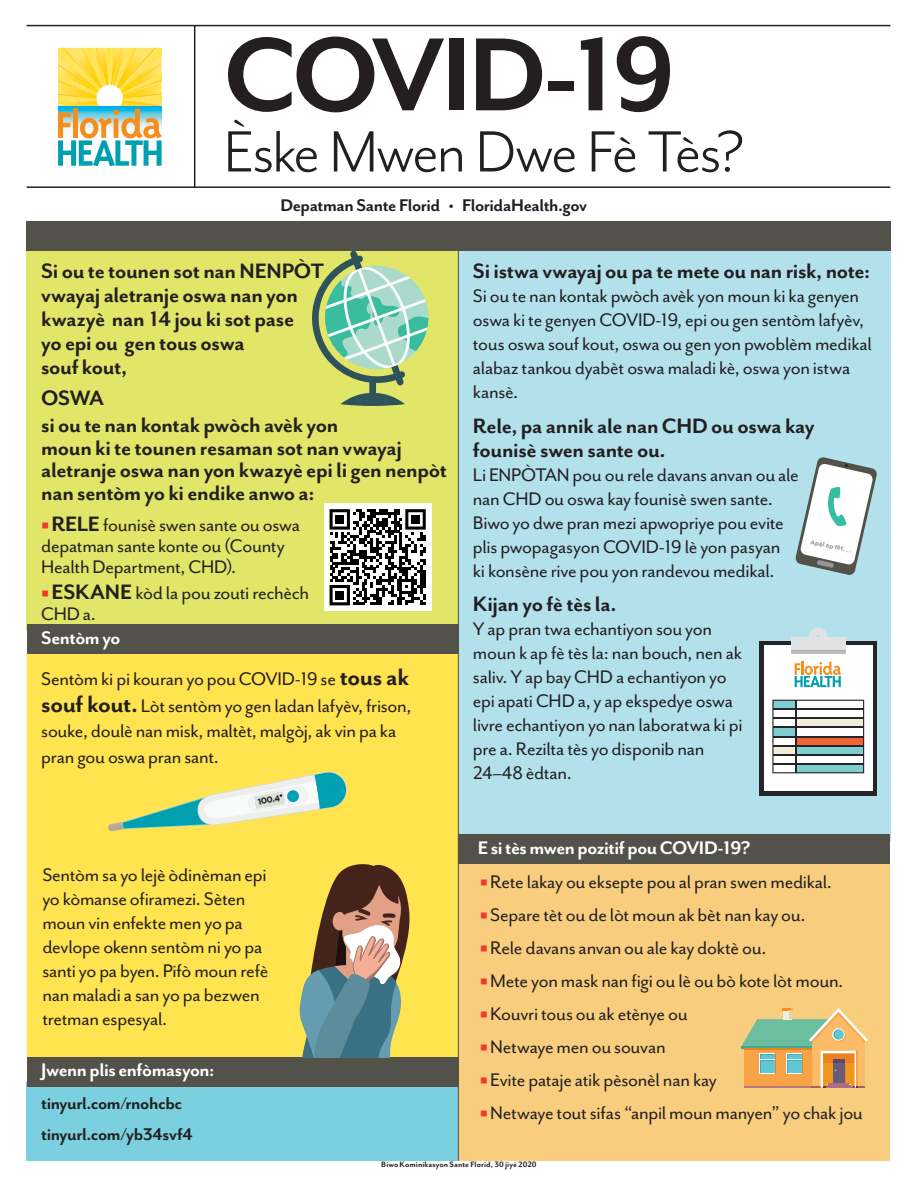
<style>
.page{position:relative;width:918px;height:1188px;background:#fff}
.page>*{position:absolute;margin:0;border:0;box-sizing:border-box;transform-origin:0 0}
.t1{font:700 119.7px "Mr Eaves San OT";letter-spacing:-.04em;color:#231f20}
.t2{font:66.9px "Mr Eaves San OT";letter-spacing:-.035em;color:#231f20}
.t3{font:700 24px/24px "Mr Eaves San OT";letter-spacing:-.015em;color:#231f20}
.t4{font:21px/24px "Mr Eaves San OT";letter-spacing:-.015em;color:#231f20}
.t5{font:700 21px "Mr Eaves San OT";letter-spacing:-.02em;color:#fff}
.t6{font:700 19.5px/30.9px "Mr Eaves San OT";letter-spacing:-.02em;color:#231f20}
.t7{font:700 9px "Mr Eaves San OT";letter-spacing:.01em;color:#231f20}
.t8{font:700 8.55px "Gotham";color:#231f20}
.t9{font:700 6px "Gotham";color:#939598}
.s1{color:#ef3b2c}
.s2{font-weight:700;font-size:24px}
.s3{font-weight:700;font-size:27px}
</style>
<div class="page">
<div style="left:27px;top:637px;width:432px;height:463px;background:#ffe34f"></div>
<div style="left:26px;top:246px;width:433px;height:385px;background:#e1e568"></div>
<div style="left:459px;top:246px;width:432px;height:595px;background:#b2e1ec"></div>
<div style="left:459px;top:841px;width:431px;height:320px;background:#f8ce7e"></div>
<div style="left:26px;top:1083px;width:432px;height:78px;background:#7bd0e0"></div>
<hr style="left:194px;top:26px;width:1px;height:161px;background:#231f20">
<hr style="left:27px;top:186px;width:863px;height:2px;background:#231f20">
<hr style="left:27px;top:25px;width:863px;height:1px;background:#231f20">
<svg style="left:58px;top:48px;width:104px;height:118px"></svg>
<div style="left:458px;top:834px;width:432px;height:29px;background:#53524a"></div>
<div style="left:27px;top:625px;width:432px;height:29px;background:#53524a"></div>
<div style="left:26px;top:221px;width:865px;height:29px;background:#53524a"></div>
<div style="left:27px;top:1057px;width:431px;height:29px;background:#53524a"></div>
<hr style="left:458px;top:246px;width:1px;height:915px;background:#53524a">
<svg style="left:108px;top:771px;width:239px;height:60px"></svg>
<div style="left:288px;top:791px;width:10px;height:10px;background:#00a0b0;border-radius:4px"></div>
<svg style="left:741px;top:1008px;width:127px;height:80px"></svg>
<svg style="left:299px;top:864px;width:111px;height:193px"></svg>
<svg style="left:795px;top:457px;width:82px;height:118px"></svg>
<div style="left:759px;top:641px;width:118px;height:154px;background:#252427"></div>
<div style="left:764px;top:646px;width:109px;height:145px;background:#fff"></div>
<div style="left:791px;top:637px;width:54px;height:13px;background:#e1e2e3"></div>
<hr style="left:791px;top:650px;width:54px;height:3px;background:#252427">
<svg style="left:809px;top:628px;width:18px;height:9px"></svg>
<svg style="left:772px;top:700px;width:92px;height:73px"></svg>
<hr style="left:795px;top:700px;width:1px;height:73px;background:#252427">
<hr style="left:773px;top:763px;width:91px;height:1px;background:#252427">
<hr style="left:773px;top:754px;width:91px;height:1px;background:#252427">
<hr style="left:773px;top:745px;width:91px;height:1px;background:#252427">
<hr style="left:773px;top:736px;width:91px;height:1px;background:#252427">
<hr style="left:773px;top:727px;width:91px;height:1px;background:#252427">
<hr style="left:773px;top:718px;width:91px;height:1px;background:#252427">
<hr style="left:773px;top:709px;width:91px;height:1px;background:#252427">
<svg style="left:795px;top:662px;width:46px;height:25px"></svg>
<div style="left:324px;top:503px;width:108px;height:108px;background:#fff"></div>
<svg style="left:330px;top:509px;width:96px;height:96px"></svg>
<div style="left:335px;top:515px;width:9px;height:9px;background:#000"></div>
<div style="left:411px;top:515px;width:9px;height:9px;background:#000"></div>
<div style="left:335px;top:591px;width:9px;height:9px;background:#000"></div>
<div style="left:369px;top:377px;width:7px;height:27px;background:#2f535b;border-radius:3px"></div>
<svg style="left:340px;top:393px;width:65px;height:13px"></svg>
<svg style="left:310px;top:250px;width:125px;height:135px"></svg>
<h1 class="t1" style="left:224px;top:10px;width:453px">COVID-19</h1>
<h2 class="t2" style="left:224px;top:115px;width:522px">Èske Mwen Dwe Fè Tès?</h2>
<p class="t6" style="left:280px;top:190px;width:308px">Depatman Sante Florid • FloridaHealth.gov</p>
<p class="t3" style="left:41px;top:259px;width:284px">Si ou te tounen sot nan NENPÒT vwayaj aletranje oswa nan yon kwazyè nan 14 jou ki sot pase<br>yo epi ou gen tous oswa<br>souf kout,</p>
<p class="t3" style="left:41px;top:385px;width:299px;line-height:27px">OSWA<br>si ou te nan kontak pwòch avèk yon</p>
<p class="t3" style="left:41px;top:437px;width:408px;line-height:22.5px">moun ki te tounen resaman sot nan vwayaj aletranje oswa nan yon kwazyè epi li gen nenpòt nan sentòm yo ki endike anwo a:</p>
<p class="t4" style="left:41px;top:515px;width:261px;line-height:21px"><span class="s1">○</span><span class="s2">RELE</span> founisè swen sante ou oswa depatman sante konte ou (County<br>Health Department, CHD).</p>
<p class="t4" style="left:41px;top:582px;width:270px;line-height:21px"><span class="s1">○</span> <span class="s2">ESKANE</span> kòd la pou zouti rechèch<br>CHD a.</p>
<p class="t5" style="left:41px;top:626px;width:80px">Sentòm yo</p>
<p class="t4" style="left:41px;top:666px;width:372px;line-height:25.8px">Sentòm ki pi kouran yo pou COVID-19 se <span class="s3">tous ak souf kout.</span> Lòt sentòm yo gen ladan lafyèv, frison, souke, doulè nan misk, maltèt, malgòj, ak vin pa ka pran gou oswa pran sant.</p>
<p class="t8" style="left:257px;top:797px;width:24px;rotate:-10deg">100.4</p>
<p class="t4" style="left:42px;top:863px;width:228px">Sentòm sa yo lejè òdinèman epi yo kòmanse ofiramezi. Sèten moun vin enfekte men yo pa devlope okenn sentòm ni yo pa santi yo pa byen. Pifò moun refè nan maladi a san yo pa bezwen tretman espesyal.</p>
<p class="t5" style="left:41px;top:1058px;width:175px">Jwenn plis enfòmasyon:</p>
<p class="t6" style="left:41px;top:1088px;width:153px">tinyurl.com/rnohcbc tinyurl.com/yb34svf4</p>
<p class="t3" style="left:473px;top:259px;width:399px">Si istwa vwayaj ou pa te mete ou nan risk, note:</p>
<p class="t4" style="left:473px;top:284px;width:401px">Si ou te nan kontak pwòch avèk yon moun ki ka genyen oswa ki te genyen COVID-19, epi ou gen sentòm lafyèv, tous oswa souf kout, oswa ou gen yon pwoblèm medikal alabaz tankou dyabèt oswa maladi kè, oswa yon istwa kansè.</p>
<p class="t3" style="left:473px;top:414px;width:343px">Rele, pa annik ale nan CHD ou oswa kay founisè swen sante ou.</p>
<p class="t4" style="left:473px;top:463px;width:328px">Li ENPÒTAN pou ou rele davans anvan ou ale nan CHD ou oswa kay founisè swen sante.<br>Biwo yo dwe pran mezi apwopriye pou evite plis pwopagasyon COVID-19 lè yon pasyan<br>ki konsène rive pou yon randevou medikal.</p>
<p class="t3" style="left:473px;top:592px;width:145px">Kijan yo fè tès la.</p>
<p class="t4" style="left:473px;top:617px;width:271px">Y ap pran twa echantiyon sou yon moun k ap fè tès la: nan bouch, nen ak saliv. Y ap bay CHD a echantiyon yo epi apati CHD a, y ap ekspedye oswa livre echantiyon yo nan laboratwa ki pi pre a. Rezilta tès yo disponib nan<br>24–48 èdtan.</p>
<p class="t9" style="left:811px;top:538px;width:43px;rotate:12deg">Apèl ap fèt. . .</p>
<p class="t5" style="left:478px;top:836px;width:274px">E si tès mwen pozitif pou COVID-19?</p>
<p class="t4" style="left:480px;top:870px;width:354px"><span class="s1">○</span> Rete lakay ou eksepte pou al pran swen medikal.</p>
<p class="t4" style="left:480px;top:903px;width:327px"><span class="s1">○</span> Separe tèt ou de lòt moun ak bèt nan kay ou.</p>
<p class="t4" style="left:480px;top:936px;width:288px"><span class="s1">○</span> Rele davans anvan ou ale kay doktè ou.</p>
<p class="t4" style="left:480px;top:969px;width:365px"><span class="s1">○</span>Mete yon mask nan figi ou lè ou bò kote lòt moun.</p>
<p class="t4" style="left:480px;top:1002px;width:209px"><span class="s1">○</span> Kouvri tous ou ak etènye ou</p>
<p class="t4" style="left:480px;top:1035px;width:187px"><span class="s1">○</span>Netwaye men ou souvan</p>
<p class="t4" style="left:480px;top:1068px;width:239px"><span class="s1">○</span> Evite pataje atik pèsonèl nan kay</p>
<p class="t4" style="left:480px;top:1101px;width:385px"><span class="s1">○</span>Netwaye tout sifas “anpil moun manyen” yo chak jou</p>
<p class="t7" style="left:381px;top:1160px;width:157px">Biwo Kominikasyon Sante Florid, 30 jiyè 2020</p>
</div>
